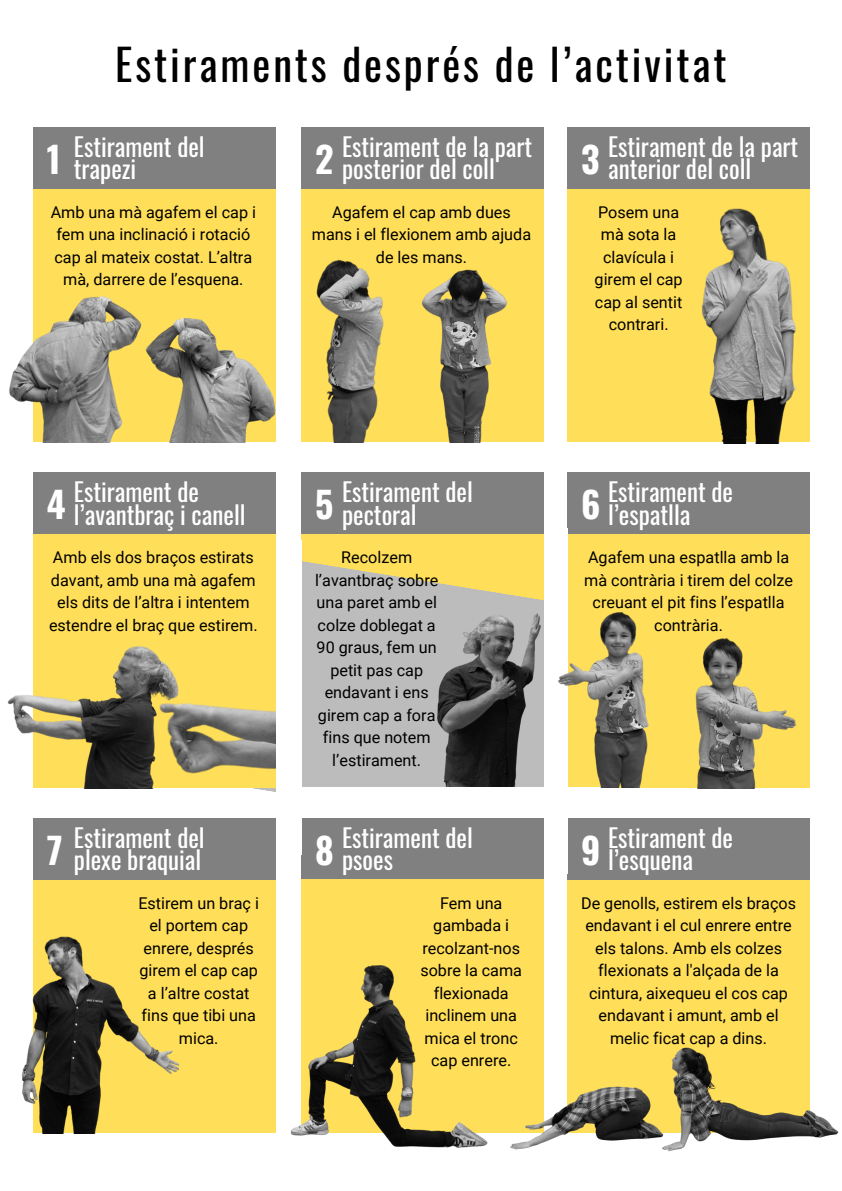
<style>
.page{position:relative;width:842px;height:1191px;background:#fff}
.page>*{position:absolute;margin:0;border:0;box-sizing:border-box;transform-origin:0 0}
.t1{font:42.6px "Oswald";letter-spacing:.07em;color:#000}
.t2{font:700 36px "Oswald";color:#fff}
.t3{font:25px/22.5px "Oswald";color:#fff}
.t4{font:16.2px/22.5px "Roboto";color:#000;text-align:center}
</style>
<div class="page">
<div style="left:33px;top:189px;width:243px;height:253px;background:#ffde59"></div>
<div style="left:33px;top:127px;width:243px;height:62px;background:#808080"></div>
<div style="left:301px;top:189px;width:243px;height:253px;background:#ffde59"></div>
<div style="left:301px;top:127px;width:243px;height:62px;background:#808080"></div>
<div style="left:567px;top:189px;width:243px;height:253px;background:#ffde59"></div>
<div style="left:567px;top:127px;width:243px;height:62px;background:#808080"></div>
<div style="left:33px;top:472px;width:243px;height:62px;background:#808080"></div>
<div style="left:301px;top:534px;width:243px;height:253px;background:#ffde59"></div>
<svg style="left:302px;top:561px;width:323px;height:227px;background:#c6c0ad"></svg>
<div style="left:33px;top:534px;width:243px;height:253px;background:#ffde59"></div>
<div style="left:301px;top:472px;width:243px;height:62px;background:#808080"></div>
<div style="left:567px;top:534px;width:243px;height:253px;background:#ffde59"></div>
<div style="left:567px;top:472px;width:243px;height:62px;background:#808080"></div>
<div style="left:33px;top:879px;width:243px;height:253px;background:#ffde59"></div>
<div style="left:33px;top:817px;width:243px;height:62px;background:#808080"></div>
<div style="left:301px;top:817px;width:243px;height:62px;background:#808080"></div>
<div style="left:301px;top:879px;width:243px;height:253px;background:#ffde59"></div>
<div style="left:567px;top:879px;width:243px;height:253px;background:#ffde59"></div>
<div style="left:567px;top:817px;width:243px;height:62px;background:#808080"></div>
<img style="left:157px;top:317px;width:119px;height:125px">
<img style="left:9px;top:295px;width:148px;height:147px">
<img style="left:316px;top:259px;width:68px;height:184px">
<img style="left:421px;top:269px;width:86px;height:173px">
<img style="left:701px;top:208px;width:95px;height:235px">
<img style="left:120px;top:704px;width:156px;height:114px">
<img style="left:7px;top:646px;width:187px;height:142px">
<img style="left:432px;top:598px;width:112px;height:189px">
<div style="left:544px;top:528px;width:23px;height:345px;background:#fff"></div>
<div style="left:276px;top:540px;width:26px;height:314px;background:#fff"></div>
<div style="left:280px;top:787px;width:321px;height:30px;background:#fff"></div>
<img style="left:542px;top:599px;width:107px;height:188px">
<img style="left:681px;top:638px;width:129px;height:150px">
<img style="left:21px;top:936px;width:138px;height:197px">
<img style="left:553px;top:1086px;width:105px;height:55px">
<img style="left:658px;top:1047px;width:181px;height:105px">
<img style="left:159px;top:965px;width:394px;height:185px">
<h2 class="t1" style="left:115px;top:31px;width:613px">Estiraments després de l’activitat</h2>
<p class="t2" style="left:47px;top:131px;width:15px">1</p>
<h2 class="t3" style="left:342px;top:134px;width:192px">Estirament de la part posterior del coll</h2>
<p class="t4" style="left:312px;top:201px;width:221px">Agafem el cap amb dues mans i el flexionem amb ajuda de les mans.</p>
<p class="t3" style="left:74px;top:134px;width:132px">Estirament del trapezi</p>
<p class="t4" style="left:51px;top:201px;width:207px">Amb una mà agafem el cap i fem una inclinació i rotació cap al mateix costat. L’altra mà, darrere de l’esquena.</p>
<h2 class="t2" style="left:315px;top:131px;width:20px">2</h2>
<p class="t3" style="left:608px;top:134px;width:192px">Estirament de la part anterior del coll</p>
<p class="t4" style="left:595px;top:201px;width:90px">Posem una mà sota la clavícula i girem el cap cap al sentit contrari.</p>
<p class="t2" style="left:581px;top:131px;width:20px">3</p>
<p class="t2" style="left:47px;top:476px;width:20px">4</p>
<p class="t3" style="left:342px;top:479px;width:132px">Estirament del pectoral</p>
<p class="t4" style="left:315px;top:546px;width:125px">Recolzem l’avantbraç sobre una paret amb el colze doblegat a<br>90 graus, fem un petit pas cap endavant i ens girem cap a fora fins que notem l’estirament.</p>
<p class="t3" style="left:74px;top:479px;width:173px">Estirament de l’avantbraç i canell</p>
<p class="t4" style="left:49px;top:546px;width:210px">Amb els dos braços estirats davant, amb una mà agafem els dits de l’altra i intentem estendre el braç que estirem.</p>
<p class="t2" style="left:315px;top:476px;width:20px">5</p>
<h2 class="t3" style="left:608px;top:479px;width:126px">Estirament de l’espatlla</h2>
<p class="t4" style="left:584px;top:546px;width:210px">Agafem una espatlla amb la mà contrària i tirem del colze creuant el pit fins l’espatlla contrària.</p>
<h2 class="t2" style="left:581px;top:476px;width:21px">6</h2>
<p class="t2" style="left:47px;top:821px;width:17px">7</p>
<p class="t3" style="left:342px;top:824px;width:132px">Estirament del psoes</p>
<p class="t4" style="left:420px;top:891px;width:103px">Fem una gambada i recolzant-nos sobre la cama flexionada inclinem una mica el tronc cap enrere.</p>
<p class="t3" style="left:74px;top:824px;width:132px">Estirament del plexe braquial</p>
<h2 class="t4" style="left:138px;top:891px;width:122px">Estirem un braç i el portem cap enrere, després girem el cap cap a l’altre costat fins que tibi una mica.</h2>
<p class="t2" style="left:315px;top:821px;width:20px">8</p>
<p class="t3" style="left:608px;top:824px;width:126px">Estirament de l’esquena</p>
<p class="t4" style="left:581px;top:891px;width:217px">De genolls, estirem els braços endavant i el cul enrere entre els talons. Amb els colzes flexionats a l'alçada de la cintura, aixequeu el cos cap endavant i amunt, amb el melic ficat cap a dins.</p>
<p class="t2" style="left:581px;top:821px;width:21px">9</p>
</div>
